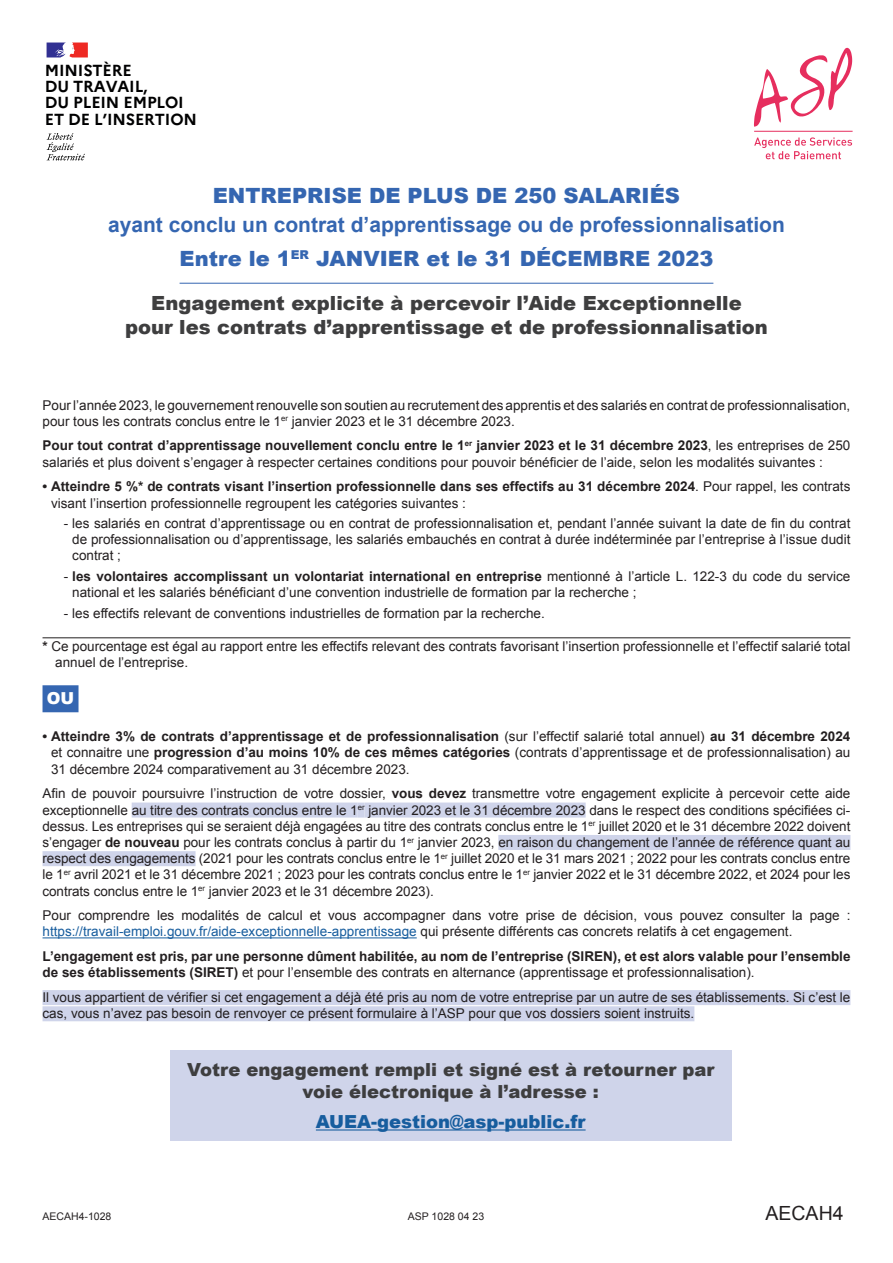
<style>
.page{position:relative;width:893px;height:1263px;background:#fff}
.page>*{position:absolute;margin:0;border:0;box-sizing:border-box;transform-origin:0 0}
.t1{font:700 21px/33.8px "Arial";color:#3566b1;text-align:center}
.t2{font:900 21px "Arial";color:#3566b1}
.t3{font:900 19.5px/23.4px "Arial";color:#3e3e3f;text-align:center}
.t4{font:19.5px "Arial";color:#231f20}
.t5{font:900 18px/21.6px "Arial";color:#3e3e3f;text-align:center}
.t6{font:900 18px "Arial";color:#175d9e}
.t7{font:900 16.5px "Arial";color:#fff}
.t8{font:700 16.05px/16.2px "Marianne";letter-spacing:-.01em;color:#000001}
.t9{font:13.5px/16.2px "Arial";color:#231f20}
.t10{font:700 13.5px/16.2px "Arial";color:#231f20}
.t11{font:10.5px "Arial";color:#231f20}
.s1{font-weight:900}
.s2{font-weight:700}
.s3{color:#175d9e}
.s4{font-weight:400}
</style>
<div class="page">
<hr style="left:180px;top:283px;width:533px;height:1px;background:#3566b1">
<hr style="left:43px;top:637px;width:807px;height:1px;background:#231f20">
<div style="left:43px;top:685px;width:36px;height:27px;background:#3566b1"></div>
<div style="left:132px;top:802px;width:226px;height:15px;background:#cfd4ea"></div>
<div style="left:358px;top:803px;width:7px;height:15px;background:#cfd4ea"></div>
<div style="left:365px;top:802px;width:221px;height:15px;background:#cfd4ea"></div>
<div style="left:498px;top:835px;width:352px;height:15px;background:#cfd4ea"></div>
<div style="left:43px;top:851px;width:153px;height:15px;background:#cfd4ea"></div>
<hr style="left:43px;top:937px;width:374px;height:1px;background:#175d9e">
<div style="left:43px;top:990px;width:807px;height:15px;background:#cfd4ea"></div>
<div style="left:43px;top:1006px;width:651px;height:15px;background:#cfd4ea"></div>
<div style="left:170px;top:1050px;width:561px;height:90px;background:#cfd4ea"></div>
<hr style="left:316px;top:1129px;width:270px;height:1px;background:#175d9e">
<svg style="left:47px;top:43px;width:41px;height:14px"></svg>
<svg style="left:47px;top:133px;width:38px;height:27px"></svg>
<svg style="left:754px;top:48px;width:98px;height:79px"></svg>
<svg style="left:754px;top:137px;width:98px;height:22px"></svg>
<hr style="left:754px;top:131px;width:99px;height:1px;background:#e62e5e">
<p class="t8" style="left:45px;top:61px;width:154px">MINISTÈRE<br>DU TRAVAIL,<br>DU PLEIN EMPLOI<br>ET DE L’INSERTION</p>
<h1 class="t2" style="left:213px;top:180px;width:469px">ENTREPRISE DE PLUS DE 250 SALARIÉS</h1>
<h1 class="t1" style="left:108px;top:209px;width:678px">ayant conclu un contrat d’apprentissage ou de professionnalisation<br><span class="s1">Entre le 1</span><sup>ER</sup> <span class="s1">JANVIER et le 31 DÉCEMBRE 2023</span></h1>
<h2 class="t3" style="left:125px;top:291px;width:644px">Engagement explicite à percevoir l’Aide Exceptionnelle pour les contrats d’apprentissage et de professionnalisation</h2>
<p class="t9" style="left:43px;top:397px;width:809px">Pour l’année 2023, le gouvernement renouvelle son soutien au recrutement des apprentis et des salariés en contrat de professionnalisation, pour tous les contrats conclus entre le 1<sup>er</sup> janvier 2023 et le 31 décembre 2023.</p>
<p class="t9" style="left:43px;top:438px;width:809px"><span class="s2">Pour tout contrat d’apprentissage nouvellement conclu entre le 1</span><sup>er</sup> <span class="s2">janvier 2023 et le 31 décembre 2023</span>, les entreprises de 250 salariés et plus doivent s’engager à respecter certaines conditions pour pouvoir bénéficier de l’aide, selon les modalités suivantes :</p>
<p class="t9" style="left:51px;top:479px;width:801px;text-indent:-9px"><span class="s2">• Atteindre 5 %* de contrats visant l’insertion professionnelle dans ses effectifs au 31 décembre 2024</span>. Pour rappel, les contrats visant l’insertion professionnelle regroupent les catégories suivantes :</p>
<p class="t9" style="left:72px;top:515px;width:780px;text-align:justify;text-indent:-9px">- les salariés en contrat d’apprentissage ou en contrat de professionnalisation et, pendant l’année suivant la date de fin du contrat de professionnalisation ou d’apprentissage, les salariés embauchés en contrat à durée indéterminée par l’entreprise à l’issue dudit contrat ;</p>
<p class="t9" style="left:72px;top:568px;width:780px;text-indent:-9px">- <span class="s2">les volontaires accomplissant un volontariat international en entreprise</span> mentionné à l’article L. 122-3 du code du service national et les salariés bénéficiant d’une convention industrielle de formation par la recherche ;</p>
<p class="t9" style="left:64px;top:605px;width:482px">- les effectifs relevant de conventions industrielles de formation par la recherche.</p>
<p class="t9" style="left:55px;top:638px;width:797px;text-indent:-13px"><span class="s2">*</span> Ce pourcentage est égal au rapport entre les effectifs relevant des contrats favorisant l’insertion professionnelle et l’effectif salarié total annuel de l’entreprise.</p>
<p class="t7" style="left:47px;top:686px;width:29px">OU</p>
<p class="t9" style="left:51px;top:728px;width:801px;text-align:justify;text-indent:-9px"><span class="s2">• Atteindre 3% de contrats d’apprentissage et de professionnalisation</span> (sur l’effectif salarié total annuel) <span class="s2">au 31 décembre 2024 </span>et connaitre une <span class="s2">progression d’au moins 10% de ces mêmes catégories</span> (contrats d’apprentissage et de professionnalisation) au 31 décembre 2024 comparativement au 31 décembre 2023.</p>
<p class="t9" style="left:43px;top:786px;width:809px;text-align:justify">Afin de pouvoir poursuivre l’instruction de votre dossier, <span class="s2">vous devez</span> transmettre votre engagement explicite à percevoir cette aide exceptionnelle au titre des contrats conclus entre le 1<sup>er</sup> janvier 2023 et le 31 décembre 2023 dans le respect des conditions spécifiées ci&shy;dessus. Les entreprises qui se seraient déjà engagées au titre des contrats conclus entre le 1<sup>er</sup> juillet 2020 et le 31 décembre 2022 doivent s’engager <span class="s2">de nouveau</span> pour les contrats conclus à partir du 1<sup>er</sup> janvier 2023, en raison du changement de l’année de référence quant au respect des engagements (2021 pour les contrats conclus entre le 1<sup>er</sup> juillet 2020 et le 31 mars 2021 ; 2022 pour les contrats conclus entre le 1<sup>er</sup> avril 2021 et le 31 décembre 2021 ; 2023 pour les contrats conclus entre le 1<sup>er</sup> janvier 2022 et le 31 décembre 2022, et 2024 pour les contrats conclus entre le 1<sup>er</sup> janvier 2023 et le 31 décembre 2023).</p>
<p class="t9" style="left:43px;top:907px;width:809px">Pour comprendre les modalités de calcul et vous accompagner dans votre prise de décision, vous pouvez consulter la page : <span class="s3">https://travail-emploi.gouv.fr/aide-exceptionnelle-apprentissage</span> qui présente différents cas concrets relatifs à cet engagement.</p>
<p class="t10" style="left:43px;top:949px;width:809px">L’engagement est pris, par une personne dûment habilitée, au nom de l’entreprise (SIREN), et est alors valable pour l’ensemble de ses établissements (SIRET) <span class="s4">et pour l’ensemble des contrats en alternance (apprentissage et professionnalisation).</span></p>
<p class="t9" style="left:43px;top:989px;width:809px">Il vous appartient de vérifier si cet engagement a déjà été pris au nom de votre entreprise par un autre de ses établissements. Si c’est le cas, vous n’avez pas besoin de renvoyer ce présent formulaire à l’ASP pour que vos dossiers soient instruits.</p>
<h3 class="t5" style="left:187px;top:1058px;width:529px">Votre engagement rempli et signé est à retourner par voie électronique à l’adresse :</h3>
<h3 class="t6" style="left:316px;top:1108px;width:271px">AUEA-gestion@asp-public.fr</h3>
<p class="t11" style="left:43px;top:1210px;width:70px">AECAH4-1028</p>
<p class="t11" style="left:408px;top:1210px;width:78px">ASP 1028 04 23</p>
<h2 class="t4" style="left:765px;top:1201px;width:80px">AECAH4</h2>
</div>
